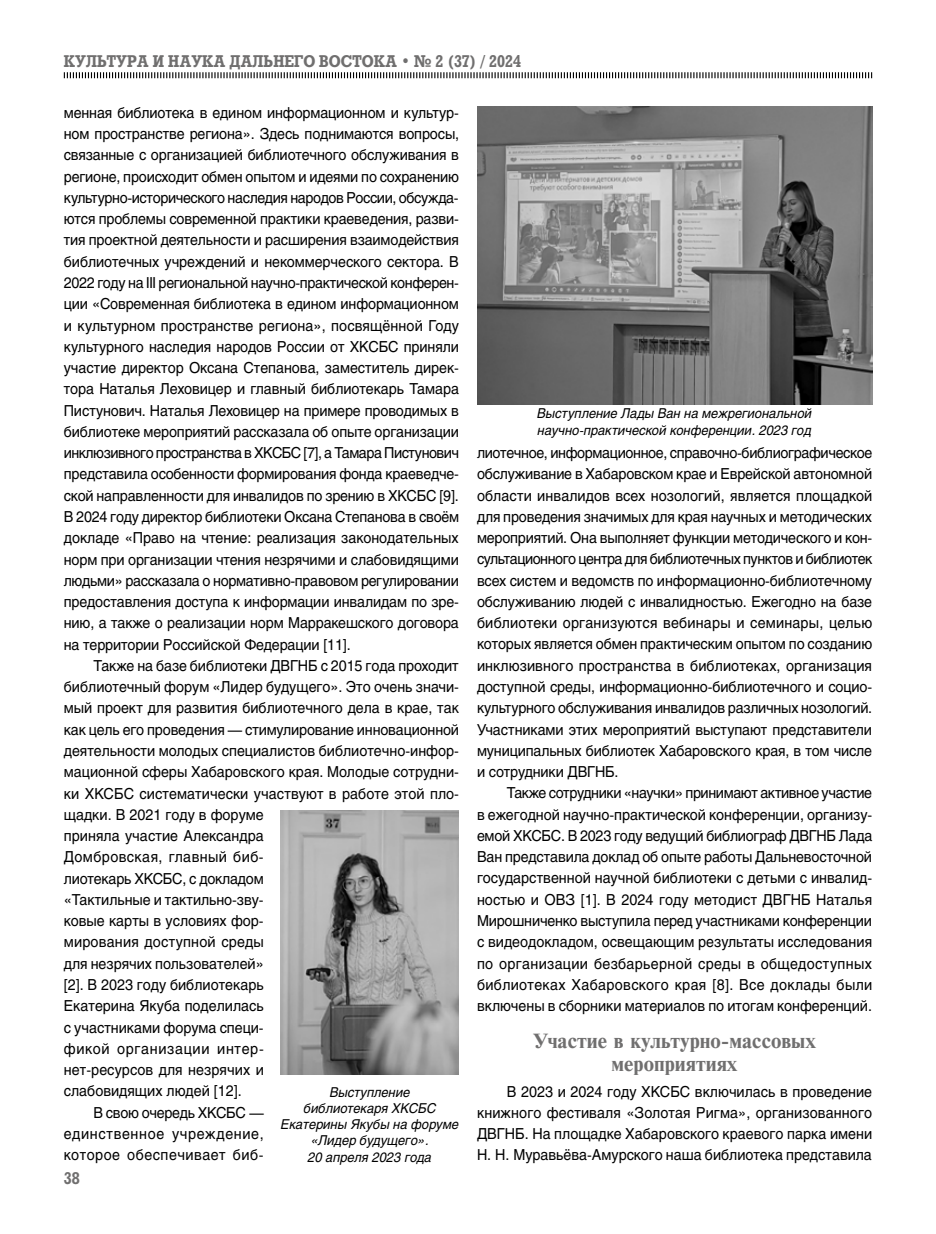
<style>
.page{position:relative;width:936px;height:1234px;background:#fff}
.page>*{position:absolute;margin:0;border:0;box-sizing:border-box;transform-origin:0 0}
.t1{font:19.5px/23.4px "Newton C Bold";color:#706f6f;text-align:center}
.t2{font:700 16.5px "Rodeo C";color:#706f6f;scale:.9 1}
.t3{font:15px/21.3px "Helios C";color:#000;text-align:justify;scale:.95 1}
.t4{font:15px "Helios C";letter-spacing:.045em;color:#000;scale:.95 1}
.t5{font:15px "Helios C";letter-spacing:.03em;color:#000;scale:.95 1}
.t6{font:15px "Helios C";letter-spacing:.035em;color:#000;scale:.95 1}
.t7{font:15px "Helios C";letter-spacing:-.02em;color:#000;scale:.95 1}
.t8{font:italic 13.5px/16.2px "Helios C";color:#000;text-align:center;scale:.95 1}
</style>
<div class="page">
<svg style="left:63px;top:72px;width:809px;height:7px"></svg>
<img style="left:281px;top:810px;width:178px;height:264px">
<img style="left:477px;top:106px;width:395px;height:298px">
<p class="t2" style="left:64px;top:51px;width:509px">КУЛЬТУРА И НАУКА ДАЛЬНЕГО ВОСТОКА • № 2 (37) / 2024</p>
<p class="t3" style="left:64px;top:102px;width:417px">менная библиотека в едином информационном и культур&shy;ном пространстве региона». Здесь поднимаются вопросы, связанные с организацией библиотечного обслуживания в регионе, происходит обмен опытом и идеями по сохранению культурно-исторического наследия народов России, обсужда&shy;ются проблемы современной практики краеведения, разви&shy;тия проектной деятельности и расширения взаимодействия библиотечных учреждений и некоммерческого сектора. В 2022 году на III региональной научно-практической конферен&shy;ции «Современная библиотека в едином информационном и культурном пространстве региона», посвящённой Году культурного наследия народов России от ХКСБС приняли участие директор Оксана Степанова, заместитель дирек&shy;тора Наталья Леховицер и главный библиотекарь Тамара Пистунович. Наталья Леховицер на примере проводимых в библиотеке мероприятий рассказала об опыте организации инклюзивного пространства в ХКСБС [7], а Тамара Пистунович представила особенности формирования фонда краеведче&shy;ской направленности для инвалидов по зрению в ХКСБС [9].<br>В 2024 году директор библиотеки Оксана Степанова в своём докладе «Право на чтение: реализация законодательных норм при организации чтения незрячими и слабовидящими людьми» рассказала о нормативно-правовом регулировании предоставления доступа к информации инвалидам по зре&shy;нию, а также о реализации норм Марракешского договора на территории Российской Федерации [11].</p>
<p class="t3" style="left:94px;top:654px;width:386px">Также на базе библиотеки ДВГНБ с 2015 года проходит</p>
<p class="t3" style="left:64px;top:676px;width:417px">библиотечный форум «Лидер будущего». Это очень значи-</p>
<p class="t3" style="left:64px;top:697px;width:417px">мый проект для развития библиотечного дела в крае, так</p>
<p class="t3" style="left:64px;top:718px;width:417px">как цель его проведения — стимулирование инновационной</p>
<p class="t3" style="left:64px;top:739px;width:417px">деятельности молодых специалистов библиотечно-инфор-</p>
<p class="t3" style="left:64px;top:761px;width:417px">мационной сферы Хабаровского края. Молодые сотрудни-</p>
<p class="t3" style="left:64px;top:782px;width:417px">ки ХКСБС систематически участвуют в работе этой пло-</p>
<p class="t3" style="left:64px;top:803px;width:212px">щадки. В 2021 году в форуме</p>
<p class="t3" style="left:64px;top:824px;width:212px">приняла участие Александра</p>
<p class="t5" style="left:64px;top:847px;width:212px">Домбровская, главный биб-</p>
<p class="t3" style="left:64px;top:867px;width:212px">лиотекарь ХКСБС, с докладом</p>
<p class="t3" style="left:64px;top:888px;width:212px">«Тактильные и тактильно-зву-</p>
<p class="t3" style="left:64px;top:909px;width:212px">ковые карты в условиях фор-</p>
<p class="t3" style="left:64px;top:931px;width:212px">мирования доступной среды</p>
<p class="t3" style="left:64px;top:952px;width:212px">для незрячих пользователей»</p>
<p class="t3" style="left:64px;top:973px;width:212px">[2]. В 2023 году библиотекарь</p>
<p class="t3" style="left:64px;top:994px;width:212px">Екатерина Якуба поделилась</p>
<p class="t3" style="left:64px;top:1016px;width:212px">с участниками форума специ-</p>
<p class="t4" style="left:64px;top:1039px;width:212px">фикой организации интер-</p>
<p class="t3" style="left:64px;top:1058px;width:212px">нет-ресурсов для незрячих и</p>
<p class="t3" style="left:64px;top:1079px;width:189px">слабовидящих людей [12].</p>
<p class="t7" style="left:94px;top:1103px;width:181px">В свою очередь ХКСБС —</p>
<p class="t4" style="left:64px;top:1124px;width:212px">единственное учреждение,</p>
<p class="t6" style="left:64px;top:1145px;width:212px">которое обеспечивает биб-</p>
<p class="t8" style="left:537px;top:405px;width:291px;text-align:left">Выступление Лады Ван на межрегиональной научно-практической конференции. 2023 год</p>
<p class="t3" style="left:477px;top:442px;width:417px">лиотечное, информационное, справочно-библиографическое обслуживание в Хабаровском крае и Еврейской автономной области инвалидов всех нозологий, является площадкой для проведения значимых для края научных и методических мероприятий. Она выполняет функции методического и кон&shy;сультационного центра для библиотечных пунктов и библиотек всех систем и ведомств по информационно-библиотечному обслуживанию людей с инвалидностью. Ежегодно на базе библиотеки организуются вебинары и семинары, целью которых является обмен практическим опытом по созданию инклюзивного пространства в библиотеках, организация доступной среды, информационно-библиотечного и социо&shy;культурного обслуживания инвалидов различных нозологий.<br>Участниками этих мероприятий выступают представители муниципальных библиотек Хабаровского края, в том числе и сотрудники ДВГНБ.</p>
<p class="t3" style="left:477px;top:782px;width:417px;text-indent:30px">Также сотрудники «научки» принимают активное участие в ежегодной научно-практической конференции, организу&shy;емой ХКСБС. В 2023 году ведущий библиограф ДВГНБ Лада Ван представила доклад об опыте работы Дальневосточной государственной научной библиотеки с детьми с инвалид&shy;ностью и ОВЗ [1]. В 2024 году методист ДВГНБ Наталья Мирошниченко выступила перед участниками конференции с видеодокладом, освещающим результаты исследования по организации безбарьерной среды в общедоступных библиотеках Хабаровского края [8]. Все доклады были включены в сборники материалов по итогам конференций.</p>
<h1 class="t1" style="left:533px;top:1028px;width:284px">Участие в культурно-массовых мероприятиях</h1>
<p class="t3" style="left:477px;top:1080px;width:417px;text-indent:30px">В 2023 и 2024 году ХКСБС включилась в проведение книжного фестиваля «Золотая Ригма», организованного ДВГНБ. На площадке Хабаровского краевого парка имени Н. Н. Муравьёва-Амурского наша библиотека представила</p>
<p class="t8" style="left:281px;top:1083px;width:189px">Выступление<br>библиотекаря ХКСБС<br>Екатерины Якубы на форуме «Лидер будущего».<br>20 апреля 2023 года</p>
<p class="t2" style="left:64px;top:1167px;width:19px">38</p>
</div>
